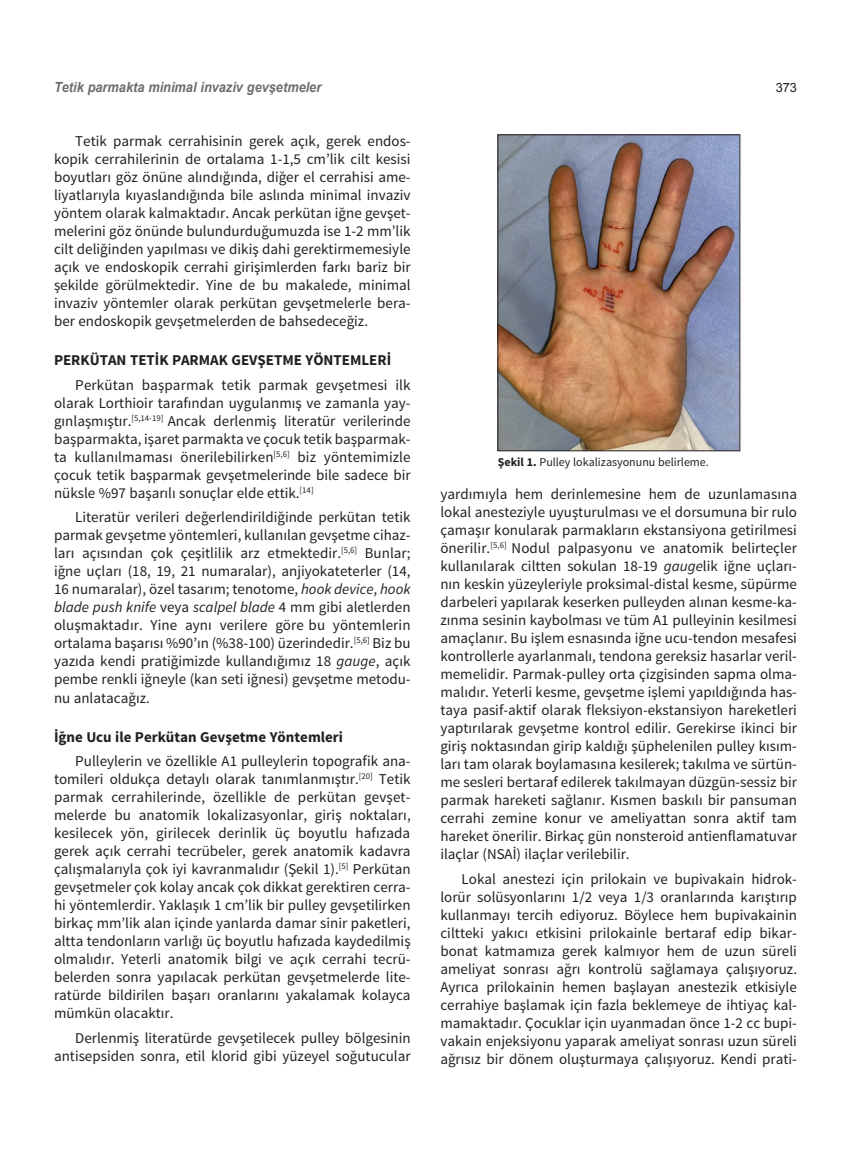
<style>
.page{position:relative;width:851px;height:1149px;background:#fff}
.page>*{position:absolute;margin:0;border:0;box-sizing:border-box;transform-origin:0 0}
.t1{font:15px/18px "Source Sans Pro";color:#231f20;text-align:justify}
.t2{font:700 15px "Source Sans Pro";color:#231f20}
.t3{font:italic 700 14.1px "Arial";color:#6c6d70;scale:.91 1}
.t4{font:12.75px "Arial";color:#231f20}
.t5{font:12px "Source Sans Pro";color:#231f20}
.s1{font-style:italic}
.s2{font-weight:700}
</style>
<div class="page">
<img style="left:499px;top:137px;width:238px;height:312px">
<div style="left:497px;top:135px;width:242px;height:316px;border:1px solid #231f20"></div>
<p class="t3" style="left:54px;top:78px;width:295px">Tetik parmakta minimal invaziv gevşetmeler</p>
<p class="t4" style="left:775px;top:79px;width:23px">373</p>
<p class="t1" style="left:54px;top:132px;width:358px;text-indent:21px">Tetik parmak cerrahisinin gerek açık, gerek endos&shy;kopik cerrahilerinin de ortalama 1-1,5 cm’lik cilt kesisi boyutları göz önüne alındığında, diğer el cerrahisi ame&shy;liyatlarıyla kıyaslandığında bile aslında minimal invaziv yöntem olarak kalmaktadır. Ancak perkütan iğne gevşet&shy;melerini göz önünde bulundurduğumuzda ise 1-2 mm’lik cilt deliğinden yapılması ve dikiş dahi gerektirmemesiyle açık ve endoskopik cerrahi girişimlerden farkı bariz bir şekilde görülmektedir. Yine de bu makalede, minimal invaziv yöntemler olarak perkütan gevşetmelerle bera&shy;ber endoskopik gevşetmelerden de bahsedeceğiz.</p>
<p class="t2" style="left:54px;top:351px;width:338px">PERKÜTAN TETİK PARMAK GEVŞETME YÖNTEMLERİ</p>
<p class="t1" style="left:54px;top:376px;width:358px;text-indent:21px">Perkütan başparmak tetik parmak gevşetmesi ilk olarak Lorthioir tarafından uygulanmış ve zamanla yay&shy;gınlaşmıştır.<sup>[5,14-19]</sup> Ancak derlenmiş literatür verilerinde başparmakta, işaret parmakta ve çocuk tetik başparmak&shy;ta kullanılmaması önerilebilirken<sup>[5,6]</sup> biz yöntemimizle çocuk tetik başparmak gevşetmelerinde bile sadece bir nüksle %97 başarılı sonuçlar elde ettik.<sup>[14]</sup></p>
<p class="t1" style="left:54px;top:508px;width:358px;text-indent:21px">Literatür verileri değerlendirildiğinde perkütan tetik parmak gevşetme yöntemleri, kullanılan gevşetme cihaz&shy;ları açısından çok çeşitlilik arz etmektedir.<sup>[5,6]</sup> Bunlar; iğne uçları (18, 19, 21 numaralar), anjiyokateterler (14, 16 numaralar), özel tasarım; tenotome, <span class="s1">hook device</span>, <span class="s1">hook blade push knife</span> veya <span class="s1">scalpel blade</span> 4 mm gibi aletlerden oluşmaktadır. Yine aynı verilere göre bu yöntemlerin ortalama başarısı %90’ın (%38-100) üzerindedir.<sup>[5,6]</sup> Biz bu yazıda kendi pratiğimizde kullandığımız 18 <span class="s1">gauge</span>, açık pembe renkli iğneyle (kan seti iğnesi) gevşetme metodu&shy;nu anlatacağız.</p>
<p class="t2" style="left:54px;top:727px;width:290px">İğne Ucu ile Perkütan Gevşetme Yöntemleri</p>
<p class="t1" style="left:54px;top:752px;width:358px;text-indent:21px">Pulleylerin ve özellikle A1 pulleylerin topografik ana&shy;tomileri oldukça detaylı olarak tanımlanmıştır.<sup>[20]</sup> Tetik parmak cerrahilerinde, özellikle de perkütan gevşet&shy;melerde bu anatomik lokalizasyonlar, giriş noktaları, kesilecek yön, girilecek derinlik üç boyutlu hafızada gerek açık cerrahi tecrübeler, gerek anatomik kadavra çalışmalarıyla çok iyi kavranmalıdır (Şekil 1).<sup>[5]</sup> Perkütan gevşetmeler çok kolay ancak çok dikkat gerektiren cerra&shy;hi yöntemlerdir. Yaklaşık 1 cm’lik bir pulley gevşetilirken birkaç mm’lik alan içinde yanlarda damar sinir paketleri, altta tendonların varlığı üç boyutlu hafızada kaydedilmiş olmalıdır. Yeterli anatomik bilgi ve açık cerrahi tecrü&shy;belerden sonra yapılacak perkütan gevşetmelerde lite&shy;ratürde bildirilen başarı oranlarını yakalamak kolayca mümkün olacaktır.</p>
<p class="t1" style="left:54px;top:1028px;width:358px;text-align:right">Derlenmiş literatürde gevşetilecek pulley bölgesinin antisepsiden sonra, etil klorid gibi yüzeyel soğutucular</p>
<p class="t5" style="left:497px;top:454px;width:212px"><span class="s2">Şekil 1.</span> Pulley lokalizasyonunu belirleme.</p>
<p class="t1" style="left:440px;top:485px;width:358px">yardımıyla hem derinlemesine hem de uzunlamasına lokal anesteziyle uyuşturulması ve el dorsumuna bir rulo çamaşır konularak parmakların ekstansiyona getirilmesi önerilir.<sup>[5,6]</sup> Nodul palpasyonu ve anatomik belirteçler kullanılarak ciltten sokulan 18-19 <span class="s1">gauge</span>lik iğne uçları&shy;nın keskin yüzeyleriyle proksimal-distal kesme, süpürme darbeleri yapılarak keserken pulleyden alınan kesme-ka&shy;zınma sesinin kaybolması ve tüm A1 pulleyinin kesilmesi amaçlanır. Bu işlem esnasında iğne ucu-tendon mesafesi kontrollerle ayarlanmalı, tendona gereksiz hasarlar veril&shy;memelidir. Parmak-pulley orta çizgisinden sapma olma&shy;malıdır. Yeterli kesme, gevşetme işlemi yapıldığında has&shy;taya pasif-aktif olarak fleksiyon-ekstansiyon hareketleri yaptırılarak gevşetme kontrol edilir. Gerekirse ikinci bir giriş noktasından girip kaldığı şüphelenilen pulley kısım&shy;ları tam olarak boylamasına kesilerek; takılma ve sürtün&shy;me sesleri bertaraf edilerek takılmayan düzgün-sessiz bir parmak hareketi sağlanır. Kısmen baskılı bir pansuman cerrahi zemine konur ve ameliyattan sonra aktif tam hareket önerilir. Birkaç gün nonsteroid antienflamatuvar ilaçlar (NSAİ) ilaçlar verilebilir.</p>
<p class="t1" style="left:440px;top:869px;width:358px;text-indent:21px">Lokal anestezi için prilokain ve bupivakain hidrok&shy;lorür solüsyonlarını 1/2 veya 1/3 oranlarında karıştırıp kullanmayı tercih ediyoruz. Böylece hem bupivakainin ciltteki yakıcı etkisini prilokainle bertaraf edip bikar&shy;bonat katmamıza gerek kalmıyor hem de uzun süreli ameliyat sonrası ağrı kontrolü sağlamaya çalışıyoruz.<br>Ayrıca prilokainin hemen başlayan anestezik etkisiyle cerrahiye başlamak için fazla beklemeye de ihtiyaç kal&shy;mamaktadır. Çocuklar için uyanmadan önce 1-2 cc bupi&shy;vakain enjeksiyonu yaparak ameliyat sonrası uzun süreli ağrısız bir dönem oluşturmaya çalışıyoruz. Kendi prati-</p>
</div>
